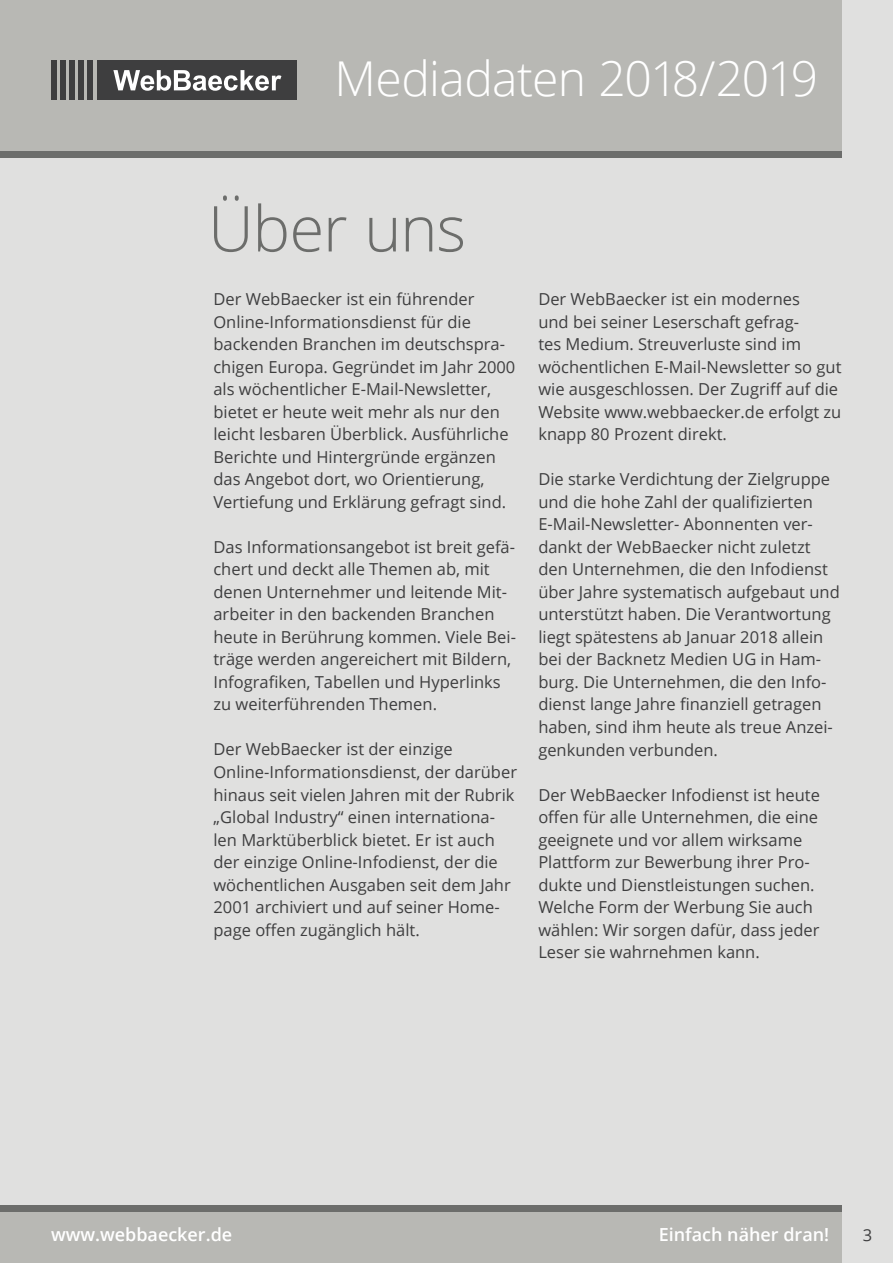
<style>
.page{position:relative;width:893px;height:1263px;background:#e0e0df}
.page>*{position:absolute;margin:0;border:0;box-sizing:border-box;transform-origin:0 0}
.t1{font:300 63.3px "Open Sans";letter-spacing:-.02em;color:#6c6d6b}
.t2{font:300 48px "Open Sans";letter-spacing:-.02em;color:#fff}
.t3{font:600 18px "Open Sans";color:#fff}
.t4{font:16.5px/22.5px "Open Sans";color:#3e3e3f}
</style>
<div class="page">
<div style="left:0;top:0;width:842px;height:151px;background:#b8b8b4"></div>
<div style="left:0;top:1212px;width:842px;height:51px;background:#b8b8b4"></div>
<div style="left:0;top:151px;width:842px;height:7px;background:#6c6d6b"></div>
<div style="left:88px;top:60px;width:5px;height:40px;background:#3e3e3f"></div>
<div style="left:97px;top:60px;width:200px;height:40px;background:#3e3e3f"></div>
<div style="left:51px;top:60px;width:5px;height:40px;background:#3e3e3f"></div>
<div style="left:60px;top:60px;width:5px;height:40px;background:#3e3e3f"></div>
<div style="left:69px;top:60px;width:6px;height:40px;background:#3e3e3f"></div>
<div style="left:78px;top:60px;width:6px;height:40px;background:#3e3e3f"></div>
<svg style="left:113px;top:70px;width:168px;height:21px"></svg>
<div style="left:0;top:1205px;width:842px;height:7px;background:#6c6d6b"></div>
<h2 class="t2" style="left:334px;top:46px;width:485px">Mediadaten 2018/2019</h2>
<h1 class="t1" style="left:208px;top:185px;width:259px">Über uns</h1>
<p class="t4" style="left:213px;top:288px;width:303px">Der WebBaecker ist ein führender Online-Informationsdienst für die backenden Branchen im deutschspra&shy;chigen Europa. Gegründet im Jahr 2000 als wöchentlicher E-Mail-Newsletter, bietet er heute weit mehr als nur den leicht lesbaren Überblick. Ausführliche Berichte und Hintergründe ergänzen das Angebot dort, wo Orientierung, Vertiefung und Erklärung gefragt sind.</p>
<p class="t4" style="left:213px;top:535px;width:304px">Das Informationsangebot ist breit gefä&shy;chert und deckt alle Themen ab, mit denen Unternehmer und leitende Mit&shy;arbeiter in den backenden Branchen heute in Berührung kommen. Viele Bei&shy;träge werden angereichert mit Bildern, Infografiken, Tabellen und Hyperlinks zu weiterführenden Themen.</p>
<p class="t4" style="left:213px;top:738px;width:305px">Der WebBaecker ist der einzige Online-Informationsdienst, der darüber hinaus seit vielen Jahren mit der Rubrik „Global Industry“ einen internationa&shy;len Marktüberblick bietet. Er ist auch der einzige Online-Infodienst, der die wöchentlichen Ausgaben seit dem Jahr 2001 archiviert und auf seiner Home&shy;page offen zugänglich hält.</p>
<p class="t4" style="left:538px;top:288px;width:305px">Der WebBaecker ist ein modernes<br>und bei seiner Leserschaft gefrag-<br>tes Medium. Streuverluste sind im wöchentlichen E-Mail-Newsletter so gut wie ausgeschlossen. Der Zugriff auf die Website www.webbaecker.de erfolgt zu knapp 80 Prozent direkt.</p>
<p class="t4" style="left:538px;top:468px;width:303px">Die starke Verdichtung der Zielgruppe und die hohe Zahl der qualifizierten E-Mail-Newsletter- Abonnenten ver&shy;dankt der WebBaecker nicht zuletzt den Unternehmen, die den Infodienst über Jahre systematisch aufgebaut und unterstützt haben. Die Verantwortung liegt spätestens ab Januar 2018 allein bei der Backnetz Medien UG in Ham&shy;burg. Die Unternehmen, die den Info&shy;dienst lange Jahre finanziell getragen haben, sind ihm heute als treue Anzei&shy;genkunden verbunden.</p>
<p class="t4" style="left:538px;top:783px;width:283px">Der WebBaecker Infodienst ist heute offen für alle Unternehmen, die eine geeignete und vor allem wirksame Plattform zur Bewerbung ihrer Pro&shy;dukte und Dienstleistungen suchen.<br>Welche Form der Werbung Sie auch wählen: Wir sorgen dafür, dass jeder Leser sie wahrnehmen kann.</p>
<p class="t3" style="left:51px;top:1222px;width:183px">www.webbaecker.de</p>
<p class="t3" style="left:659px;top:1222px;width:172px">Einfach näher dran!</p>
<p class="t4" style="left:863px;top:1223px;width:11px">3</p>
</div>
